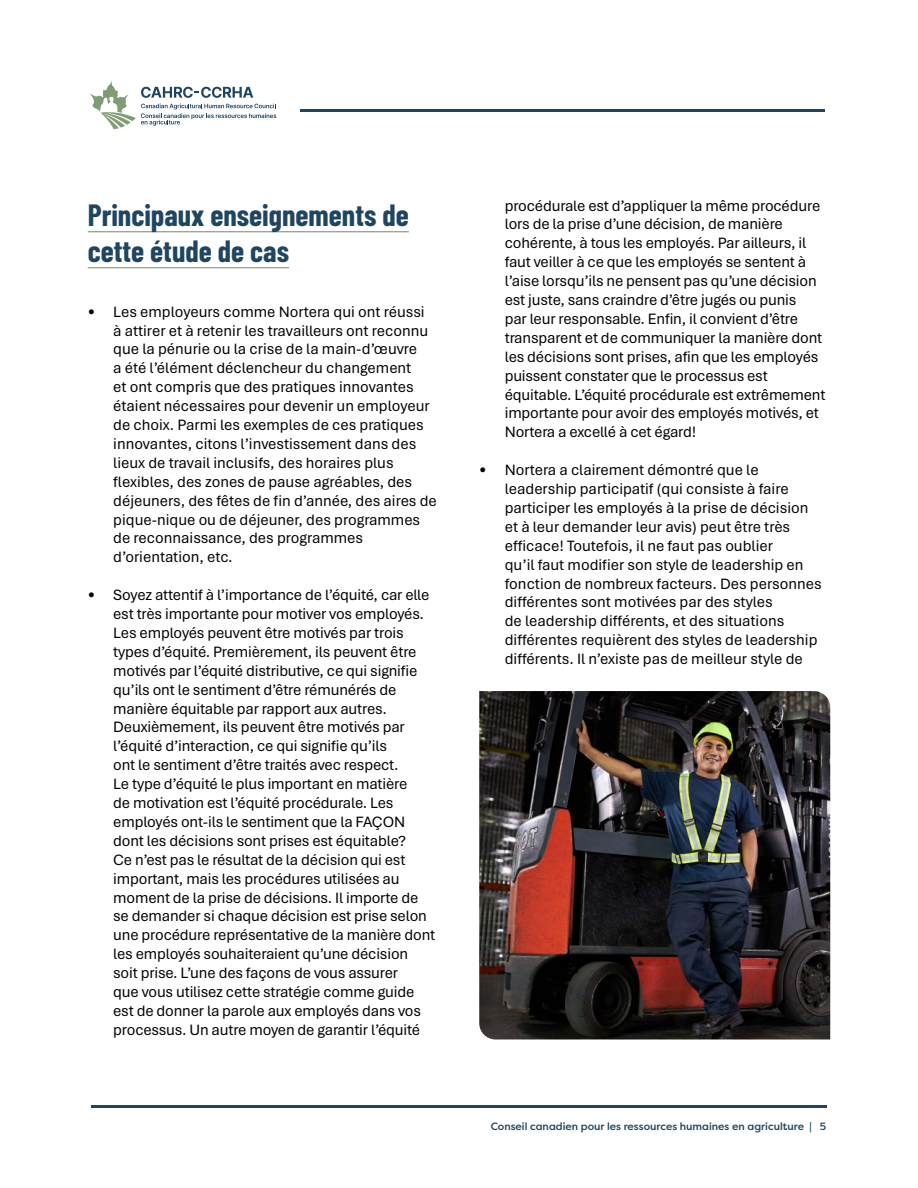
<style>
.page{position:relative;width:918px;height:1188px;background:#fff}
.page>*{position:absolute;margin:0;border:0;box-sizing:border-box;transform-origin:0 0}
.t1{font:700 30px "Barlow Condensed";color:#1f4561}
.t2{font:15.75px/18.9px "Aptos";letter-spacing:-.01em;color:#000}
.t3{font:500 10.5px "Filson Pro";color:#1f4561}
</style>
<div class="page">
<hr style="left:91px;top:1105px;width:736px;height:3px;background:#1f4562">
<svg style="left:90px;top:81px;width:186px;height:48px"></svg>
<hr style="left:300px;top:109px;width:524px;height:3px;background:#1f4562">
<hr style="left:88px;top:231px;width:321px;height:1px;background:#7d9b73">
<hr style="left:88px;top:267px;width:201px;height:1px;background:#7d9b73">
<img style="left:479px;top:691px;width:351px;height:349px">
<p class="t1" style="left:88px;top:194px;width:323px">Principaux enseignements de</p>
<p class="t1" style="left:88px;top:230px;width:203px">cette étude de cas</p>
<p class="t2" style="left:113px;top:301px;width:325px;text-indent:-26px">• Les employeurs comme Nortera qui ont réussi à attirer et à retenir les travailleurs ont reconnu que la pénurie ou la crise de la main-d’œuvre<br>a été l’élément déclencheur du changement<br>et ont compris que des pratiques innovantes étaient nécessaires pour devenir un employeur de choix. Parmi les exemples de ces pratiques innovantes, citons l’investissement dans des lieux de travail inclusifs, des horaires plus flexibles, des zones de pause agréables, des déjeuners, des fêtes de fin d’année, des aires de pique-nique ou de déjeuner, des programmes de reconnaissance, des programmes d’orientation, etc.</p>
<p class="t2" style="left:113px;top:585px;width:324px;text-indent:-26px">• Soyez attentif à l’importance de l’équité, car elle est très importante pour motiver vos employés.<br>Les employés peuvent être motivés par trois types d’équité. Premièrement, ils peuvent être motivés par l’équité distributive, ce qui signifie qu’ils ont le sentiment d’être rémunérés de manière équitable par rapport aux autres.<br>Deuxièmement, ils peuvent être motivés par l’équité d’interaction, ce qui signifie qu’ils<br>ont le sentiment d’être traités avec respect.<br>Le type d’équité le plus important en matière<br>de motivation est l’équité procédurale. Les employés ont-ils le sentiment que la FAÇON dont les décisions sont prises est équitable?<br>Ce n’est pas le résultat de la décision qui est important, mais les procédures utilisées au moment de la prise de décisions. Il importe de se demander si chaque décision est prise selon une procédure représentative de la manière dont les employés souhaiteraient qu’une décision soit prise. L’une des façons de vous assurer<br>que vous utilisez cette stratégie comme guide est de donner la parole aux employés dans vos processus. Un autre moyen de garantir l’équité</p>
<p class="t2" style="left:505px;top:195px;width:322px">procédurale est d’appliquer la même procédure lors de la prise d’une décision, de manière cohérente, à tous les employés. Par ailleurs, il faut veiller à ce que les employés se sentent à l’aise lorsqu’ils ne pensent pas qu’une décision est juste, sans craindre d’être jugés ou punis<br>par leur responsable. Enfin, il convient d’être transparent et de communiquer la manière dont les décisions sont prises, afin que les employés puissent constater que le processus est équitable. L’équité procédurale est extrêmement importante pour avoir des employés motivés, et Nortera a excellé à cet égard!</p>
<p class="t2" style="left:505px;top:460px;width:318px;text-indent:-26px">• Nortera a clairement démontré que le leadership participatif (qui consiste à faire participer les employés à la prise de décision et à leur demander leur avis) peut être très efficace! Toutefois, il ne faut pas oublier<br>qu’il faut modifier son style de leadership en fonction de nombreux facteurs. Des personnes différentes sont motivées par des styles<br>de leadership différents, et des situations différentes requièrent des styles de leadership différents. Il n’existe pas de meilleur style de</p>
<p class="t3" style="left:491px;top:1119px;width:337px">Conseil canadien pour les ressources humaines en agriculture | 5</p>
</div>
